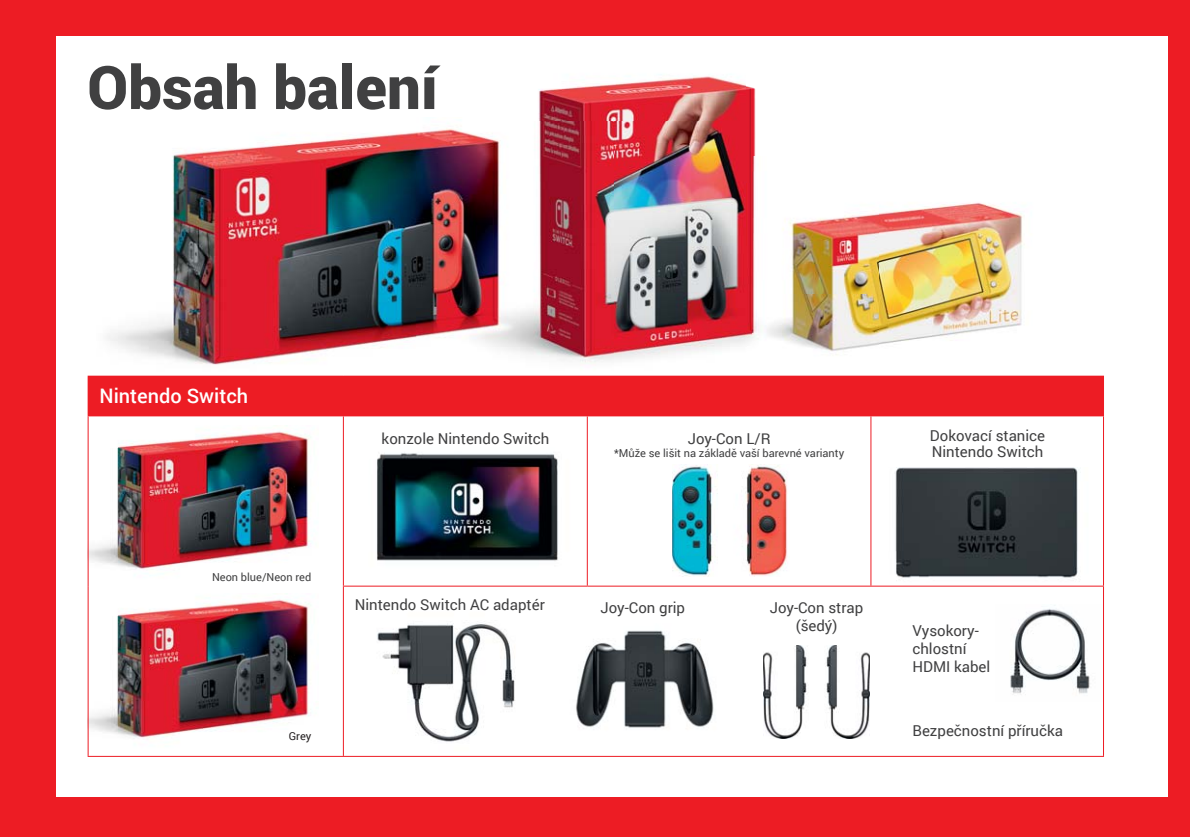
<style>
.page{position:relative;width:1190px;height:837px;background:#fff}
.page>*{position:absolute;margin:0;border:0;box-sizing:border-box;transform-origin:0 0}
.t1{font:900 60px "Roboto";color:#404041}
.t2{font:500 20px "Roboto";color:#fff}
.t3{font:15px/18px "Roboto";color:#404041}
.t4{font:11px "Roboto";color:#404041}
.t5{font:11px "Roboto";color:#231f20}
</style>
<div class="page">
<div style="left:0;top:0;width:1189px;height:836px;background:#ed1c24"></div>
<div style="left:56px;top:36px;width:1111px;height:760px;background:#fff"></div>
<img style="left:812px;top:202px;width:211px;height:153px">
<img style="left:538px;top:74px;width:208px;height:47px">
<img style="left:746px;top:86px;width:10px;height:98px">
<img style="left:519px;top:121px;width:227px;height:242px">
<img style="left:746px;top:184px;width:66px;height:163px">
<img style="left:89px;top:431px;width:221px;height:138px">
<img style="left:107px;top:132px;width:309px;height:233px">
<img style="left:416px;top:128px;width:103px;height:223px">
<img style="left:89px;top:599px;width:222px;height:139px">
<img style="left:377px;top:452px;width:181px;height:109px">
<img style="left:895px;top:467px;width:183px;height:111px">
<img style="left:377px;top:623px;width:138px;height:119px">
<img style="left:576px;top:630px;width:138px;height:98px">
<img style="left:1010px;top:605px;width:80px;height:89px">
<img style="left:763px;top:645px;width:106px;height:93px">
<img style="left:672px;top:464px;width:116px;height:112px">
<div style="left:88px;top:376px;width:1015px;height:39px;background:#ed1c24"></div>
<hr style="left:88px;top:375px;width:255px;height:1px;background:#ed1c24">
<hr style="left:343px;top:375px;width:760px;height:1px;background:#ed1c24">
<hr style="left:88px;top:415px;width:255px;height:1px;background:#ed1c24">
<hr style="left:88px;top:416px;width:1px;height:170px;background:#ed1c24">
<hr style="left:343px;top:415px;width:244px;height:1px;background:#ed1c24">
<hr style="left:343px;top:416px;width:1px;height:169px;background:#ed1c24">
<hr style="left:587px;top:415px;width:283px;height:1px;background:#ed1c24">
<hr style="left:586px;top:416px;width:1px;height:169px;background:#ed1c24">
<hr style="left:870px;top:415px;width:233px;height:1px;background:#ed1c24">
<hr style="left:870px;top:416px;width:1px;height:169px;background:#ed1c24">
<hr style="left:1102px;top:416px;width:1px;height:169px;background:#ed1c24">
<hr style="left:88px;top:586px;width:1px;height:169px;background:#ed1c24">
<hr style="left:343px;top:585px;width:244px;height:1px;background:#ed1c24">
<hr style="left:343px;top:586px;width:1px;height:169px;background:#ed1c24">
<hr style="left:587px;top:585px;width:516px;height:1px;background:#ed1c24">
<hr style="left:1102px;top:586px;width:1px;height:169px;background:#ed1c24">
<hr style="left:88px;top:755px;width:1015px;height:1px;background:#ed1c24">
<h1 class="t1" style="left:87px;top:46px;width:352px">Obsah balení</h1>
<h2 class="t2" style="left:99px;top:381px;width:150px">Nintendo Switch</h2>
<p class="t3" style="left:381px;top:428px;width:169px">konzole Nintendo Switch</p>
<p class="t3" style="left:687px;top:428px;width:84px">Joy-Con L/R</p>
<p class="t4" style="left:614px;top:445px;width:231px">*Může se lišit na základě vaší barevné varianty</p>
<p class="t4" style="left:212px;top:569px;width:101px">Neon blue/Neon red</p>
<p class="t5" style="left:289px;top:728px;width:24px">Grey</p>
<p class="t3" style="left:355px;top:594px;width:192px">Nintendo Switch AC adaptér</p>
<p class="t3" style="left:600px;top:597px;width:86px">Joy-Con grip</p>
<p class="t3" style="left:769px;top:597px;width:95px;text-align:center">Joy-Con strap (šedý)</p>
<p class="t3" style="left:929px;top:427px;width:117px;line-height:16px">Dokovací stanice<br>Nintendo Switch</p>
<p class="t3" style="left:912px;top:621px;width:79px">Vysokory&shy;chlostní<br>HDMI kabel</p>
<p class="t3" style="left:912px;top:720px;width:152px">Bezpečnostní příručka</p>
</div>
